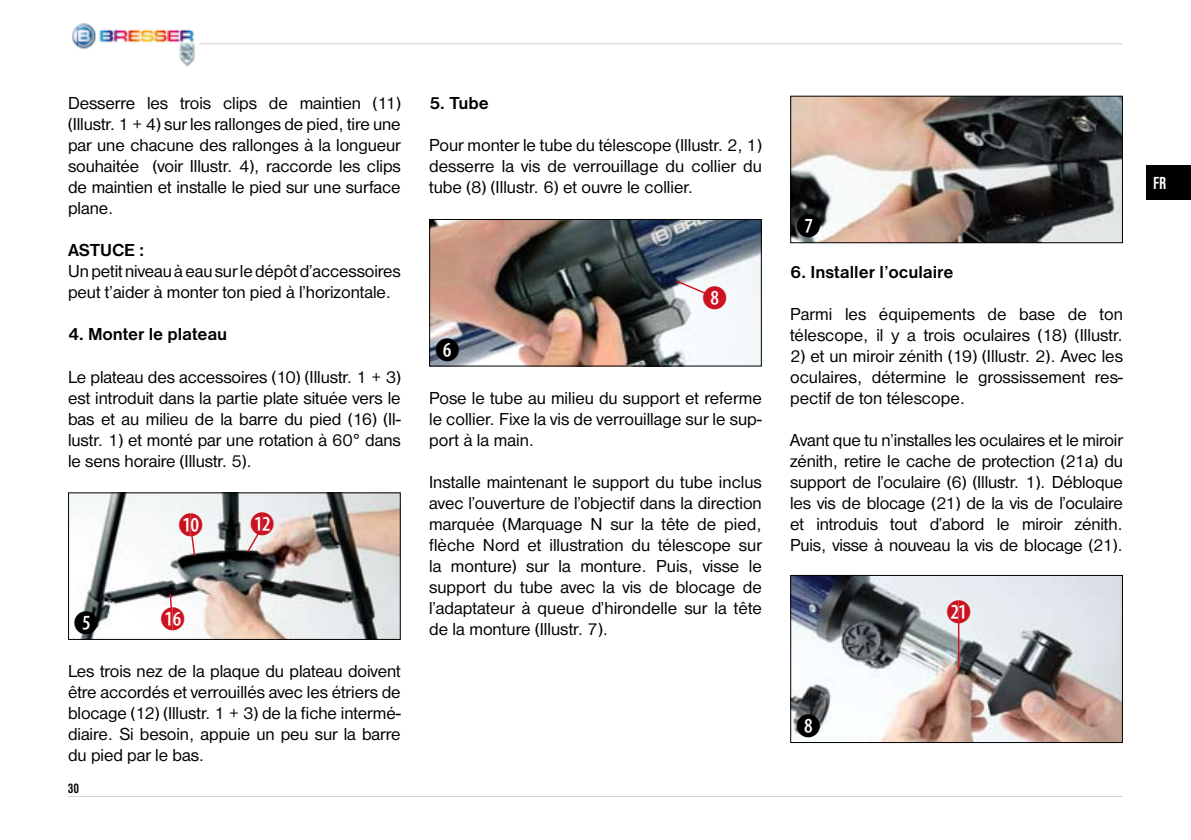
<style>
.page{position:relative;width:1191px;height:840px;background:#fff}
.page>*{position:absolute;margin:0;border:0;box-sizing:border-box;transform-origin:0 0}
.t1{font:32px "Combi Numerals Solid";color:#cc1220}
.t2{font:32px "Combi Numerals Solid";color:#000}
.t3{font:18.2px "Nimbus San D Bol Con";color:#fff}
.t4{font:18px/21px "Nimbus San D";letter-spacing:-.005em;color:#000;text-align:justify}
.t5{font:700 18px "Nimbus San D";letter-spacing:-.005em;color:#000}
.t6{font:14px "Nimbus San D Bol Con";color:#000}
</style>
<div class="page">
<hr style="left:68px;top:795px;width:1055px;height:1px;background:#d4d4d4">
<img style="left:72px;top:23px;width:123px;height:44px">
<hr style="left:199px;top:43px;width:924px;height:1px;background:#d4d4d4">
<div style="left:1146px;top:165px;width:45px;height:34px;background:#000"></div>
<img style="left:70px;top:494px;width:329px;height:143px">
<div style="left:68px;top:492px;width:333px;height:147px;border:1px solid #000"></div>
<div style="left:79px;top:614px;width:16px;height:18px;background:#fff;border-radius:50%"></div>
<div style="left:182px;top:514px;width:18px;height:21px;background:#fff;border-radius:50%"></div>
<svg style="left:190px;top:533px;width:6px;height:24px"></svg>
<div style="left:253px;top:513px;width:20px;height:21px;background:#fff;border-radius:50%"></div>
<svg style="left:246px;top:530px;width:15px;height:24px"></svg>
<svg style="left:163px;top:592px;width:20px;height:36px"></svg>
<img style="left:431px;top:221px;width:329px;height:143px">
<div style="left:429px;top:219px;width:333px;height:147px;border:1px solid #000"></div>
<div style="left:439px;top:340px;width:16px;height:19px;background:#fff;border-radius:50%"></div>
<div style="left:708px;top:288px;width:13px;height:19px;background:#fff;border-radius:50%"></div>
<svg style="left:675px;top:279px;width:32px;height:16px"></svg>
<img style="left:792px;top:576px;width:329px;height:164px">
<div style="left:790px;top:574px;width:333px;height:168px;border:1px solid #000"></div>
<div style="left:800px;top:715px;width:16px;height:19px;background:#fff;border-radius:50%"></div>
<svg style="left:948px;top:601px;width:20px;height:21px"></svg>
<hr style="left:958px;top:621px;width:1px;height:48px;background:#cc1220">
<img style="left:792px;top:98px;width:329px;height:143px">
<div style="left:790px;top:96px;width:333px;height:147px;border:1px solid #000"></div>
<div style="left:799px;top:215px;width:18px;height:20px;background:#fff;border-radius:50%"></div>
<p class="t4" style="left:68px;top:93px;width:334px">Desserre les trois clips de maintien (11) (Illustr. 1 + 4) sur les rallonges de pied, tire une par une chacune des rallonges à la longueur souhaitée (voir Illustr. 4), raccorde les clips de maintien et installe le pied sur une surface plane.</p>
<p class="t5" style="left:68px;top:240px;width:78px">ASTUCE :</p>
<p class="t4" style="left:68px;top:261px;width:334px">Un petit niveau à eau sur le dépôt d’accessoires peut t’aider à monter ton pied à l’horizontale.</p>
<p class="t5" style="left:68px;top:324px;width:161px">4. Monter le plateau</p>
<p class="t4" style="left:68px;top:366px;width:334px">Le plateau des accessoires (10) (Illustr. 1 + 3) est introduit dans la partie plate située vers le bas et au milieu de la barre du pied (16) (Il&shy;lustr. 1) et monté par une rotation à 60° dans le sens horaire (Illustr. 5).</p>
<h1 class="t2" style="left:74px;top:604px;width:27px">F</h1>
<h1 class="t1" style="left:178px;top:505px;width:98px">1) 1@</h1>
<h1 class="t1" style="left:160px;top:599px;width:27px">1^</h1>
<p class="t4" style="left:68px;top:660px;width:334px">Les trois nez de la plaque du plateau doivent être accordés et verrouillés avec les étriers de blocage (12) (Illustr. 1 + 3) de la fiche intermé&shy;diaire. Si besoin, appuie un peu sur la barre du pied par le bas.</p>
<p class="t6" style="left:68px;top:780px;width:13px">30</p>
<p class="t5" style="left:429px;top:93px;width:61px">5. Tube</p>
<p class="t4" style="left:429px;top:135px;width:334px">Pour monter le tube du télescope (Illustr. 2, 1) desserre la vis de verrouillage du collier du tube (8) (Illustr. 6) et ouvre le collier.</p>
<h1 class="t2" style="left:435px;top:331px;width:27px">G</h1>
<h1 class="t1" style="left:702px;top:279px;width:27px">I</h1>
<p class="t4" style="left:429px;top:387px;width:334px">Pose le tube au milieu du support et referme le collier. Fixe la vis de verrouillage sur le sup&shy;port à la main.</p>
<p class="t4" style="left:429px;top:471px;width:334px">Installe maintenant le support du tube inclus avec l’ouverture de l’objectif dans la direction marquée (Marquage N sur la tête de pied, flèche Nord et illustration du télescope sur la monture) sur la monture. Puis, visse le support du tube avec la vis de blocage de l’adaptateur à queue d’hirondelle sur la tête de la monture (Illustr. 7).</p>
<h1 class="t2" style="left:795px;top:207px;width:27px">h</h1>
<p class="t5" style="left:790px;top:261px;width:165px">6. Installer l’oculaire</p>
<p class="t4" style="left:790px;top:303px;width:334px">Parmi les équipements de base de ton télescope, il y a trois oculaires (18) (Illustr.</p>
<p class="t4" style="left:790px;top:345px;width:334px">2) et un miroir zénith (19) (Illustr. 2). Avec les oculaires, détermine le grossissement res&shy;pectif de ton télescope.</p>
<p class="t4" style="left:790px;top:429px;width:334px">Avant que tu n’installes les oculaires et le miroir zénith, retire le cache de protection (21a) du support de l’oculaire (6) (Illustr. 1). Débloque les vis de blocage (21) de la vis de l’oculaire et introduis tout d’abord le miroir zénith.<br>Puis, visse à nouveau la vis de blocage (21).</p>
<h1 class="t1" style="left:946px;top:593px;width:27px">2!</h1>
<h1 class="t2" style="left:795px;top:706px;width:27px">i</h1>
<p class="t3" style="left:1153px;top:173px;width:15px">FR</p>
</div>
